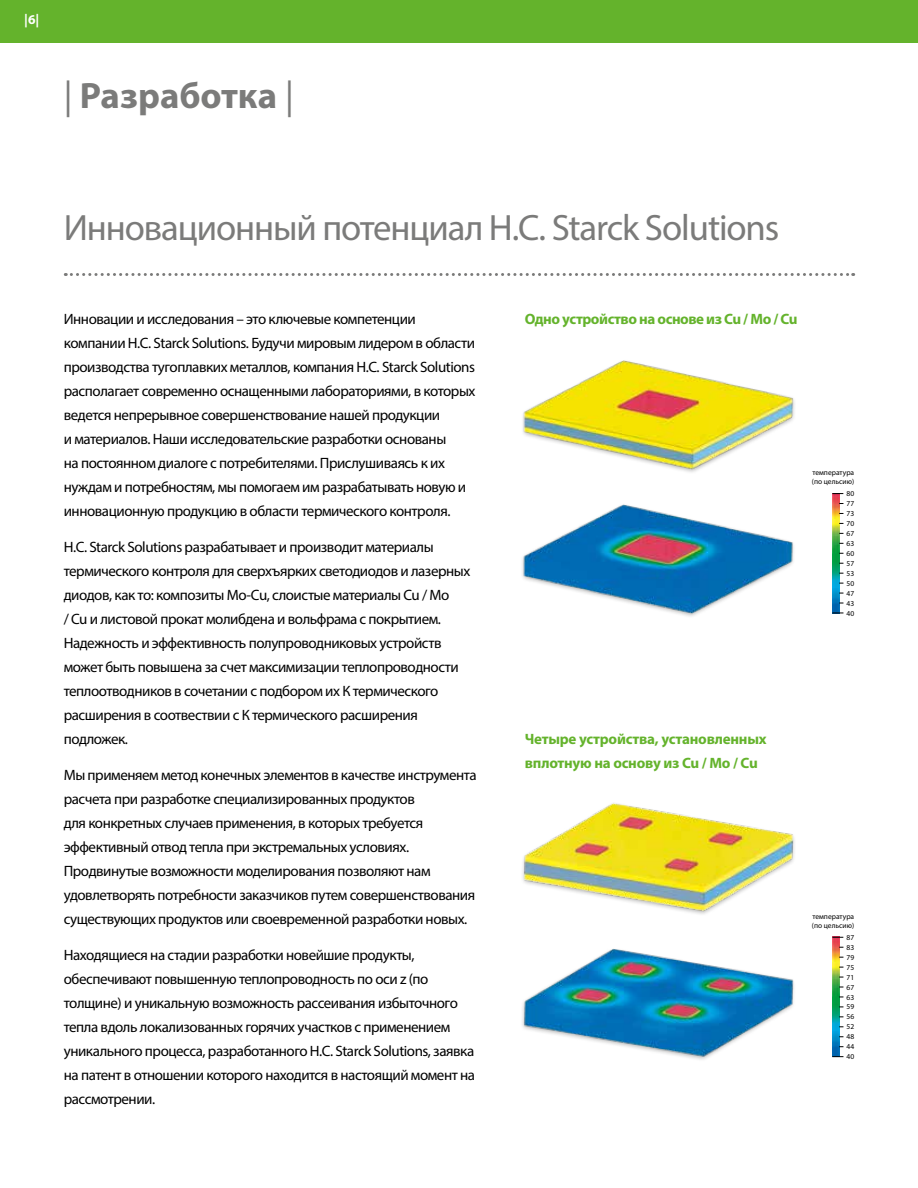
<style>
.page{position:relative;width:918px;height:1188px;background:#fff}
.page>*{position:absolute;margin:0;border:0;box-sizing:border-box;transform-origin:0 0}
.t1{font:36.75px "Myriad Pro";letter-spacing:-.03em;color:#7b7b7a}
.t2{font:700 36.75px "Myriad Pro";color:#7b7b7a}
.t3{font:15px/24px "Myriad Pro";letter-spacing:-.03em;color:#000}
.t4{font:700 15px/24px "Myriad Pro";letter-spacing:-.015em;color:#64b32c}
.t5{font:700 13.5px "Myriad Pro";color:#fff}
.t6{font:7.5px/9.9px "Myriad Pro";color:#000;text-align:justify}
.s1{font-weight:400}
</style>
<div class="page">
<div style="left:0;top:0;width:918px;height:43px;background:#64b32c"></div>
<svg style="left:65px;top:273px;width:789px;height:3px"></svg>
<img style="left:832px;top:494px;width:7px;height:119px">
<img style="left:832px;top:938px;width:7px;height:118px">
<img style="left:523px;top:360px;width:272px;height:112px">
<img style="left:522px;top:504px;width:272px;height:113px">
<img style="left:522px;top:803px;width:273px;height:111px">
<img style="left:522px;top:949px;width:272px;height:111px">
<p class="t5" style="left:24px;top:11px;width:17px">|6|</p>
<h1 class="t2" style="left:64px;top:72px;width:232px"><span class="s1">|</span> Разработка <span class="s1">|</span></h1>
<h1 class="t1" style="left:64px;top:205px;width:717px">Инновационный потенциал H.C. Starck Solutions</h1>
<p class="t3" style="left:64px;top:307px;width:413px">Инновации и исследования – это ключевые компетенции компании H.C. Starck Solutions. Будучи мировым лидером в области производства тугоплавких металлов, компания H.C. Starck Solutions располагает современно оснащенными лабораториями, в которых ведется непрерывное совершенствование нашей продукции<br>и материалов. Наши исследовательские разработки основаны<br>на постоянном диалоге с потребителями. Прислушиваясь к их нуждам и потребностям, мы помогаем им разрабатывать новую и инновационную продукцию в области термического контроля.</p>
<p class="t3" style="left:64px;top:535px;width:408px">H.C. Starck Solutions разрабатывает и производит материалы термического контроля для сверхъярких светодиодов и лазерных диодов, как то: композиты Mo-Cu, слоистые материалы Cu / Mo<br>/ Cu и листовой прокат молибдена и вольфрама с покрытием.<br>Надежность и эффективность полупроводниковых устройств может быть повышена за счет максимизации теплопроводности теплоотводников в сочетании с подбором их К термического расширения в соотвествии с К термического расширения подложек.</p>
<p class="t3" style="left:64px;top:763px;width:414px">Мы применяем метод конечных элементов в качестве инструмента расчета при разработке специализированных продуктов<br>для конкретных случаев применения, в которых требуется эффективный отвод тепла при экстремальных условиях.<br>Продвинутые возможности моделирования позволяют нам удовлетворять потребности заказчиков путем совершенствования существующих продуктов или своевременной разработки новых.</p>
<p class="t3" style="left:64px;top:943px;width:413px">Находящиеся на стадии разработки новейшие продукты, обеспечивают повышенную теплопроводность по оси z (по толщине) и уникальную возможность рассеивания избыточного тепла вдоль локализованных горячих участков с применением уникального процесса, разработанного H.C. Starck Solutions, заявка на патент в отношении которого находится в настоящий момент на рассмотрении.</p>
<p class="t4" style="left:525px;top:306px;width:274px">Одно устройство на основе из Cu / Mo / Cu</p>
<p class="t6" style="left:812px;top:468px;width:44px;line-height:9px">температура (по цельсию)</p>
<p class="t6" style="left:847px;top:489px;width:9px">80<br>77<br>73<br>70<br>67<br>63<br>60<br>57<br>53<br>50<br>47<br>43<br>40</p>
<p class="t4" style="left:525px;top:726px;width:243px">Четыре устройства, установленных вплотную на основу из Cu / Mo / Cu</p>
<p class="t6" style="left:812px;top:912px;width:44px;line-height:9px">температура (по цельсию)</p>
<p class="t6" style="left:847px;top:932px;width:9px">87<br>83<br>79<br>75<br>71<br>67<br>63<br>59<br>56<br>52<br>48<br>44<br>40</p>
</div>
